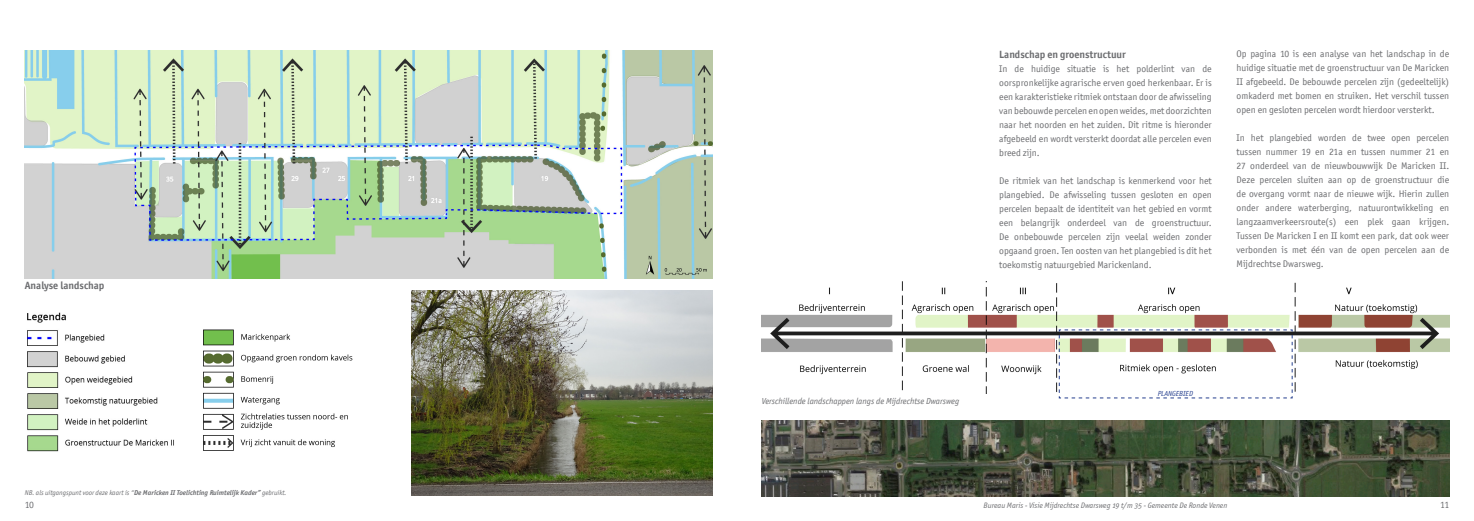
<style>
.page{position:relative;width:1474px;height:521px;background:#fff}
.page>*{position:absolute;margin:0;border:0;box-sizing:border-box;transform-origin:0 0}
.Kop_in_tekst{font:700 10.5px "Officina San ITC";color:#6c6d70}
.Tekst_11pt_grijs{font:9.62px/14px "Officina San ITC";color:#6c6d70;text-align:justify}
.Onderschrift_-_links{font:italic 8.75px "Officina San ITC";color:#6c6d70}
.t1{font:7.88px "Officina Sans OSITCTT Book Ita";color:#6c6d70}
.Inhoudsopgave_tekst{font:italic 7.35px "Officina San ITC";color:#253f8e}
.Onderschrift_-_links-2{font:italic 7px "Officina San ITC";color:#6c6d70}
.s1{font-weight:700}
</style>
<div class="page">
<img style="left:25px;top:50px;width:687px;height:228px">
<img style="left:761px;top:282px;width:688px;height:111px">
<img style="left:27px;top:312px;width:147px;height:140px">
<img style="left:203px;top:329px;width:150px;height:122px">
<svg style="left:1058px;top:329px;width:234px;height:70px"></svg>
<img style="left:412px;top:290px;width:300px;height:206px">
<img style="left:761px;top:420px;width:688px;height:76px">
<p class="Kop_in_tekst" style="left:25px;top:279px;width:81px">Analyse landschap</p>
<p class="Onderschrift_-_links-2" style="left:25px;top:489px;width:263px">NB. als uitgangspunt voor deze kaart is “<span class="s1">De Maricken II Toelichting Ruimtelijk Kader”</span> gebruikt.</p>
<p class="Kop_in_tekst" style="left:999px;top:48px;width:128px">Landschap en groenstructuur</p>
<p class="Tekst_11pt_grijs" style="left:999px;top:62px;width:214px">In de huidige situatie is het polderlint van de oorspronkelijke agrarische erven goed herkenbaar. Er is een karakteristieke ritmiek ontstaan door de afwisseling van bebouwde percelen en open weides, met doorzichten naar het noorden en het zuiden. Dit ritme is hieronder afgebeeld en wordt versterkt doordat alle percelen even breed zijn.</p>
<p class="Tekst_11pt_grijs" style="left:999px;top:174px;width:214px">De ritmiek van het landschap is kenmerkend voor het plangebied. De afwisseling tussen gesloten en open percelen bepaalt de identiteit van het gebied en vormt een belangrijk onderdeel van de groenstructuur.<br>De onbebouwde percelen zijn veelal weiden zonder opgaand groen. Ten oosten van het plangebied is dit het toekomstig natuurgebied Marickenland.</p>
<p class="Tekst_11pt_grijs" style="left:1236px;top:47px;width:214px">Op pagina 10 is een analyse van het landschap in de huidige situatie met de groenstructuur van De Maricken II afgebeeld. De bebouwde percelen zijn (gedeeltelijk) omkaderd met bomen en struiken. Het verschil tussen open en gesloten percelen wordt hierdoor versterkt.</p>
<p class="Tekst_11pt_grijs" style="left:1236px;top:131px;width:214px">In het plangebied worden de twee open percelen tussen nummer 19 en 21a en tussen nummer 21 en 27 onderdeel van de nieuwbouwwijk De Maricken II.<br>Deze percelen sluiten aan op de groenstructuur die de overgang vormt naar de nieuwe wijk. Hierin zullen onder andere waterberging, natuurontwikkeling en langzaamverkeersroute(s) een plek gaan krijgen.<br>Tussen De Maricken I en II komt een park, dat ook weer verbonden is met één van de open percelen aan de Mijdrechtse Dwarsweg.</p>
<p class="Onderschrift_-_links" style="left:761px;top:396px;width:199px">Verschillende landschappen langs de Mijdrechtse Dwarsweg</p>
<p class="Inhoudsopgave_tekst" style="left:1157px;top:389px;width:37px">PLANGEBIED</p>
<p class="Tekst_11pt_grijs" style="left:25px;top:498px;width:11px">10</p>
<p class="t1" style="left:983px;top:501px;width:245px">Bureau Maris - Visie Mijdrechtse Dwarsweg 19 t/m 35 - Gemeente De Ronde Venen</p>
<p class="Tekst_11pt_grijs" style="left:1439px;top:498px;width:11px">11</p>
</div>
